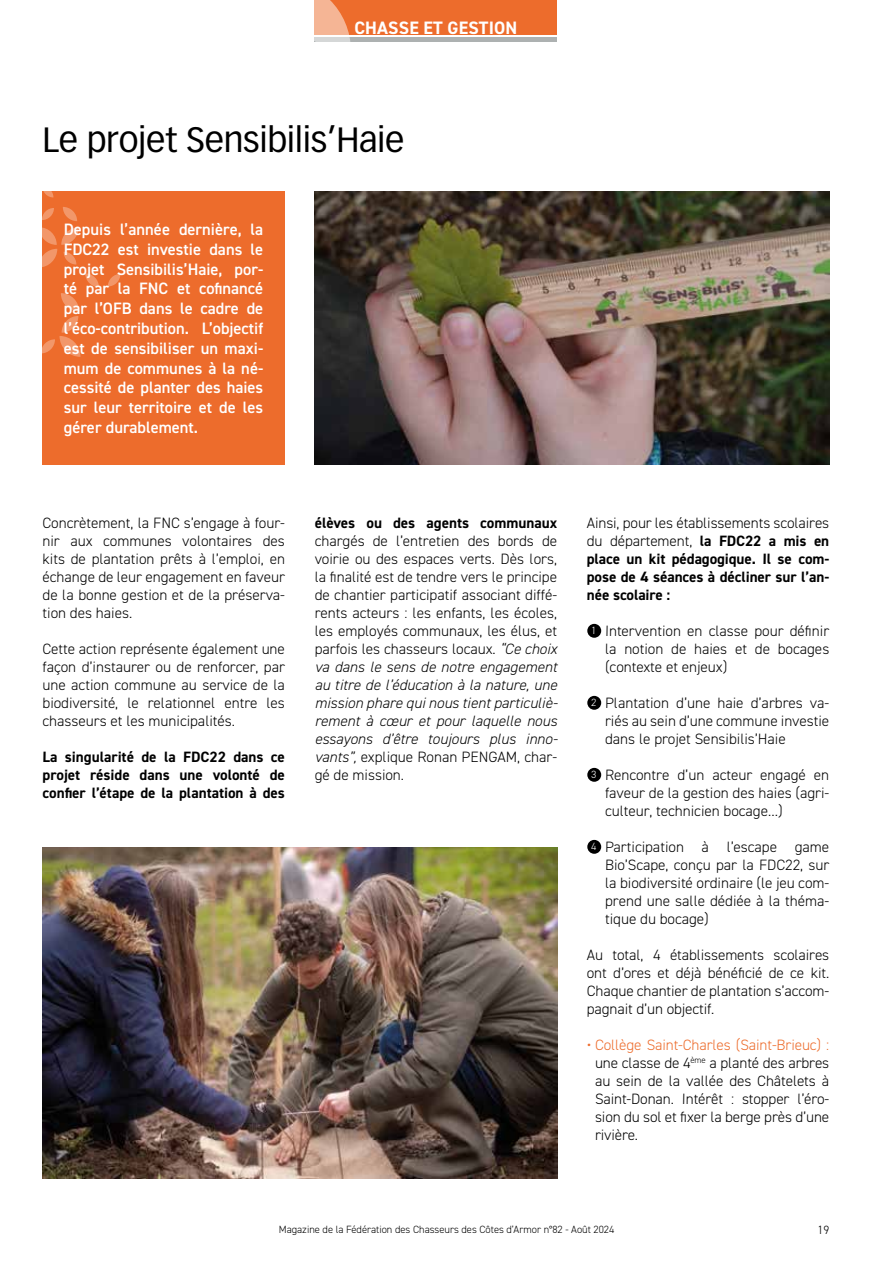
<style>
.page{position:relative;width:893px;height:1263px;background:#fff}
.page>*{position:absolute;margin:0;border:0;box-sizing:border-box;transform-origin:0 0}
.t1{font:34.5px "Vectora LT Pro";letter-spacing:-.01em;color:#000}
.t2{font:700 18px "DIN2014";letter-spacing:.01em;color:#fff}
.t3{font:600 16.5px/19.8px "DIN2014";color:#fff;text-align:justify}
.t4{font:300 15px/18px "DIN2014";color:#000;text-align:justify}
.t5{font:700 15px/18px "DIN2014";color:#000;text-align:justify}
.t6{font:300 12px "DIN2014";color:#000}
.t7{font:300 10.5px "DIN2014";color:#000}
.s1{font-style:italic}
.s2{font-weight:300}
.s3{font-size:10.5px;color:#fff}
.s4{color:#ed6c2c}
</style>
<div class="page">
<div style="left:315px;top:0;width:242px;height:35px;background:#ed6c2c"></div>
<div style="left:315px;top:37px;width:242px;height:5px;background:#adb1b1"></div>
<svg style="left:314px;top:0;width:37px;height:42px"></svg>
<div style="left:43px;top:191px;width:242px;height:274px;background:#ed6c2c"></div>
<svg style="left:42px;top:191px;width:11px;height:6px"></svg>
<svg style="left:108px;top:274px;width:12px;height:12px"></svg>
<svg style="left:63px;top:207px;width:14px;height:14px"></svg>
<svg style="left:42px;top:208px;width:12px;height:12px"></svg>
<svg style="left:42px;top:227px;width:37px;height:40px"></svg>
<svg style="left:42px;top:273px;width:57px;height:84px"></svg>
<img style="left:315px;top:191px;width:514px;height:274px">
<img style="left:43px;top:848px;width:514px;height:330px">
<div style="left:587px;top:624px;width:14px;height:14px;background:#000;border-radius:50%"></div>
<div style="left:587px;top:696px;width:14px;height:14px;background:#000;border-radius:50%"></div>
<div style="left:587px;top:768px;width:14px;height:14px;background:#000;border-radius:50%"></div>
<div style="left:587px;top:840px;width:14px;height:14px;background:#000;border-radius:50%"></div>
<p class="t2" style="left:354px;top:16px;width:165px">CHASSE ET GESTION</p>
<h1 class="t1" style="left:43px;top:119px;width:363px">Le projet Sensibilis’Haie</h1>
<p class="t3" style="left:64px;top:219px;width:201px">Depuis l’année dernière, la FDC22 est investie dans le projet Sensibilis’Haie, por&shy;té par la FNC et cofinancé par l’OFB dans le cadre de l’éco-contribution. L’objectif est de sensibiliser un maxi&shy;mum de communes à la né&shy;cessité de planter des haies sur leur territoire et de les gérer durablement.</p>
<p class="t4" style="left:43px;top:514px;width:244px">Concrètement, la FNC s’engage à four&shy;nir aux communes volontaires des kits de plantation prêts à l’emploi, en échange de leur engagement en faveur de la bonne gestion et de la préserva&shy;tion des haies.</p>
<p class="t4" style="left:43px;top:640px;width:244px">Cette action représente également une façon d’instaurer ou de renforcer, par une action commune au service de la biodiversité, le relationnel entre les chasseurs et les municipalités.</p>
<p class="t5" style="left:43px;top:748px;width:244px">La singularité de la FDC22 dans ce projet réside dans une volonté de confier l’étape de la plantation à des</p>
<p class="t5" style="left:315px;top:514px;width:244px">élèves ou des agents communaux</p>
<p class="t4" style="left:315px;top:532px;width:245px">chargés de l’entretien des bords de voirie ou des espaces verts. Dès lors, la finalité est de tendre vers le principe de chantier participatif associant diffé&shy;rents acteurs : les enfants, les écoles, les employés communaux, les élus, et parfois les chasseurs locaux. <span class="s1">“Ce choix va dans le sens de notre engagement au titre de l’éducation à la nature, une mission phare qui nous tient particuliè&shy;rement à cœur et pour laquelle nous essayons d’être toujours plus inno&shy;vants”,</span> explique Ronan PENGAM, char&shy;gé de mission.</p>
<p class="t5" style="left:587px;top:514px;width:244px"><span class="s2">Ainsi, pour les établissements scolaires du département,</span> la FDC22 a mis en place un kit pédagogique. Il se com&shy;pose de 4 séances à décliner sur l’an&shy;née scolaire :</p>
<p class="t4" style="left:605px;top:622px;width:226px;text-indent:-14px"><span class="s3">1</span> Intervention en classe pour définir la notion de haies et de bocages (contexte et enjeux)</p>
<p class="t4" style="left:605px;top:694px;width:226px;text-indent:-14px"><span class="s3">2</span> Plantation d’une haie d’arbres va&shy;riés au sein d’une commune investie dans le projet Sensibilis’Haie</p>
<p class="t4" style="left:605px;top:766px;width:226px;text-indent:-14px"><span class="s3">3</span> Rencontre d’un acteur engagé en faveur de la gestion des haies (agri&shy;culteur, technicien bocage…)</p>
<p class="t4" style="left:605px;top:838px;width:226px;text-indent:-14px"><span class="s3">4</span> Participation à l’escape game Bio’Scape, conçu par la FDC22, sur la biodiversité ordinaire (le jeu com&shy;prend une salle dédiée à la théma&shy;tique du bocage)</p>
<p class="t4" style="left:587px;top:946px;width:244px">Au total, 4 établissements scolaires ont d’ores et déjà bénéficié de ce kit.<br>Chaque chantier de plantation s’accom&shy;pagnait d’un objectif.</p>
<p class="t4" style="left:595px;top:1036px;width:236px;text-indent:-8px"><span class="s4">• Collège Saint-Charles (Saint-Brieuc) : </span>une classe de 4<sup>ème</sup> a planté des arbres au sein de la vallée des Châtelets à Saint-Donan. Intérêt : stopper l’éro&shy;sion du sol et fixer la berge près d’une rivière.</p>
<p class="t7" style="left:279px;top:1223px;width:337px">Magazine de la Fédération des Chasseurs des Côtes d’Armor n°82 - Août 2024</p>
<p class="t6" style="left:817px;top:1222px;width:13px">19</p>
</div>
